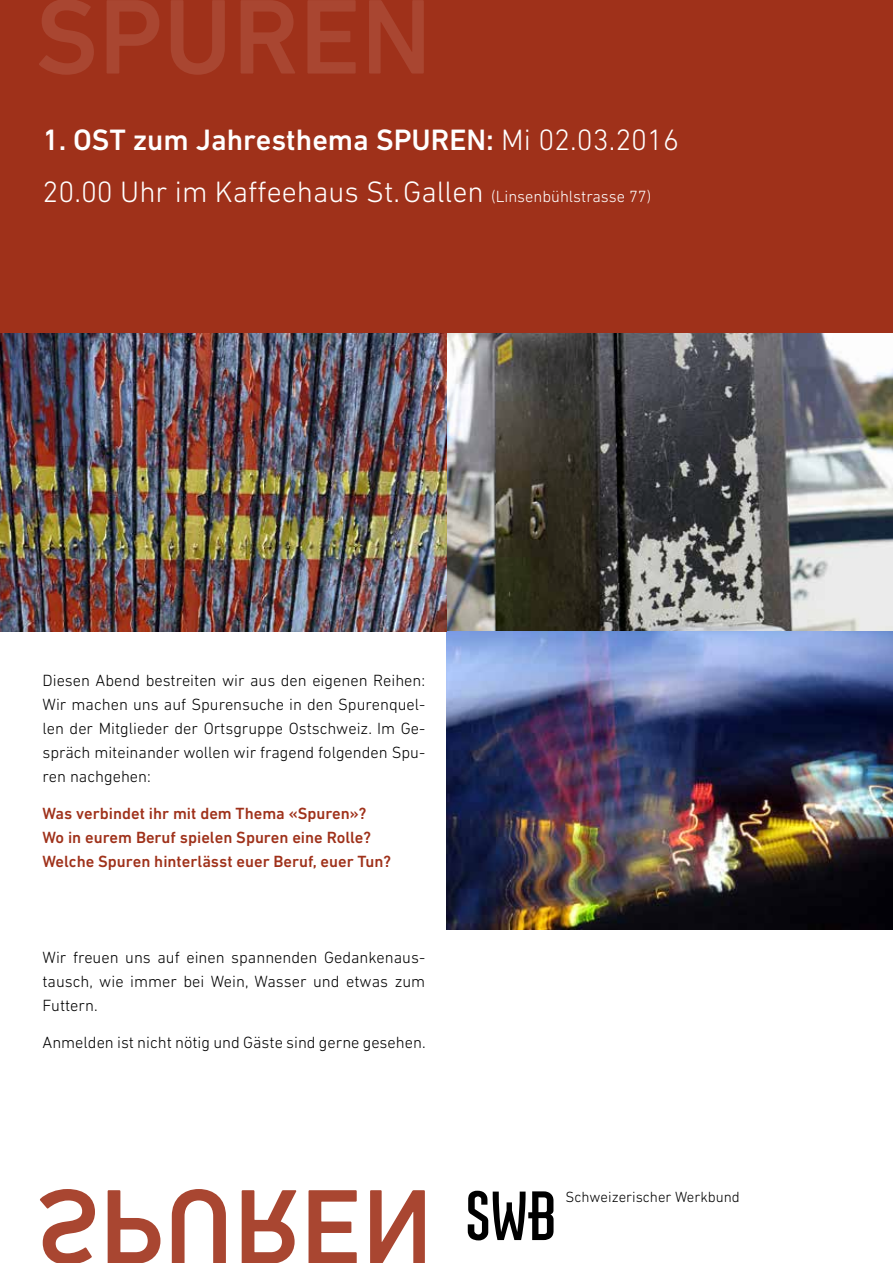
<style>
.page{position:relative;width:893px;height:1263px;background:#fff}
.page>*{position:absolute;margin:0;border:0;box-sizing:border-box;transform-origin:0 0}
.t1{font:500 108px "DIN Next LT Pro";color:#a94631}
.t2{font:300 30px/51.8px "DIN Next LT Pro";color:#fff}
.t3{font:300 16.5px/24px "DIN Next LT Pro";color:#000;text-align:justify}
.t4{font:500 16.5px/24px "DIN Next LT Pro";color:#9f311a}
.t5{font:300 15px "DIN Next LT Pro";color:#000}
.s1{font-weight:500}
.s2{font-size:16.5px}
</style>
<div class="page">
<div style="left:0;top:0;width:893px;height:631px;background:#9f311a"></div>
<svg style="left:468px;top:1191px;width:86px;height:49px"></svg>
<img style="left:446px;top:334px;width:447px;height:595px">
<img style="left:0;top:334px;width:446px;height:297px">
<h1 class="t1" style="left:35px;top:-26px;width:398px">SPUREN</h1>
<h2 class="t2" style="left:43px;top:114px;width:638px"><span class="s1">1. OST zum Jahresthema SPUREN:</span> Mi 02.03.2016<br>20.00 Uhr im Kaffeehaus St.Gallen <span class="s2">(Linsenbühlstrasse 77)</span></h2>
<p class="t3" style="left:43px;top:669px;width:384px">Diesen Abend bestreiten wir aus den eigenen Reihen:<br>Wir machen uns auf Spurensuche in den Spurenquel&shy;len der Mitglieder der Ortsgruppe Ostschweiz. Im Ge&shy;spräch miteinander wollen wir fragend folgenden Spu&shy;ren nachgehen:</p>
<p class="t4" style="left:43px;top:801px;width:350px">Was verbindet ihr mit dem Thema «Spuren»?<br>Wo in eurem Beruf spielen Spuren eine Rolle?<br>Welche Spuren hinterlässt euer Beruf, euer Tun?</p>
<p class="t3" style="left:43px;top:945px;width:384px">Wir freuen uns auf einen spannenden Gedankenaus&shy;tausch, wie immer bei Wein, Wasser und etwas zum Futtern.</p>
<p class="t3" style="left:43px;top:1030px;width:385px">Anmelden ist nicht nötig und Gäste sind gerne gesehen.</p>
<p class="t5" style="left:566px;top:1188px;width:176px">Schweizerischer Werkbund</p>
</div>
